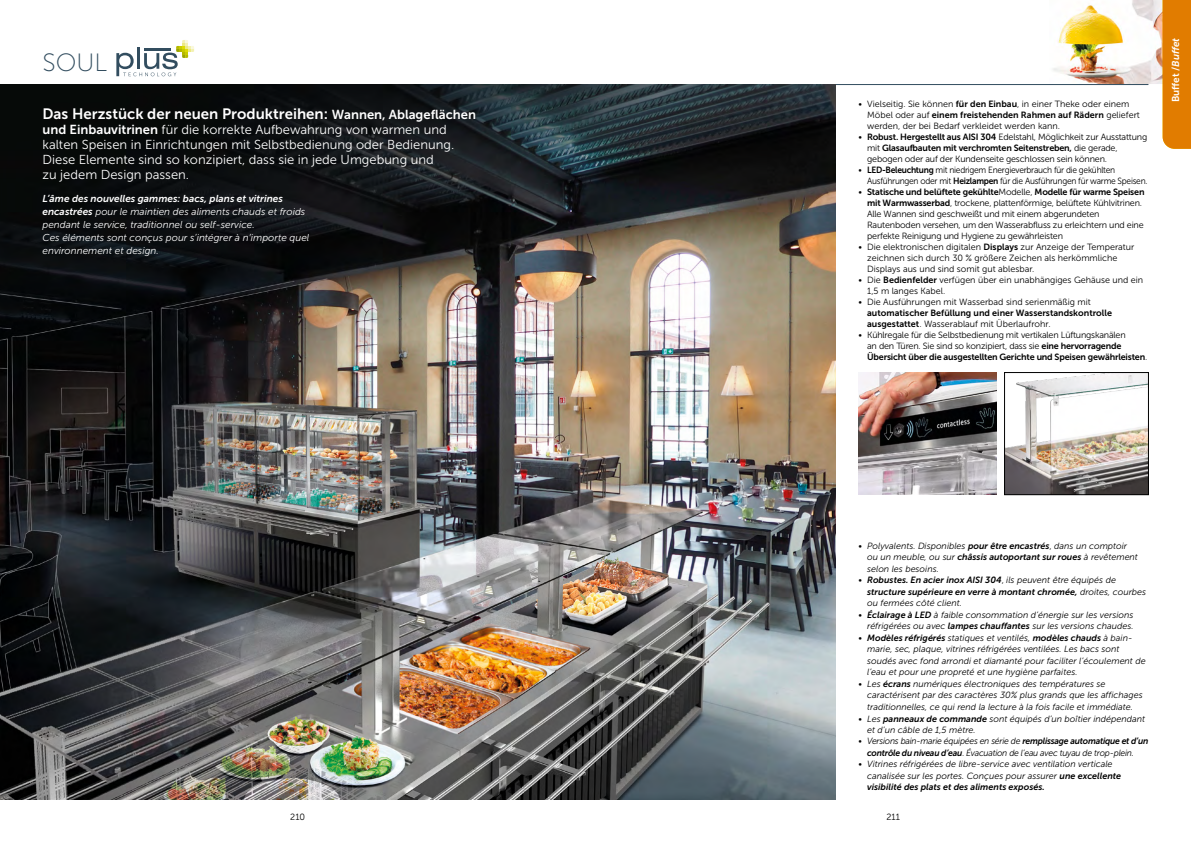
<style>
.page{position:relative;width:1191px;height:842px;background:#fff}
.page>*{position:absolute;margin:0;border:0;box-sizing:border-box;transform-origin:0 0}
.t1{font:25px "Museo Sans 100";color:#324d5f}
.t2{font:15px "Museo Sans 700";color:#fff}
.t3{font:13px/15px "Museo Sans 300";color:#fff}
.t4{font:italic 10px/13px "Museo Sans 300";color:#fff}
.t5{font:italic 10px "Museo Sans 700";color:#fff}
.t6{font:10px "Museo Sans 700";color:#fff}
.t7{font:italic 9px/11.5px "Museo Sans 300";color:#000}
.t8{font:9px/11px "Museo Sans 300";letter-spacing:-.02em;color:#000}
.t9{font:9px/11px "Museo Sans 300";color:#000}
.t10{font:italic 9px/11.5px "Museo Sans 700";color:#000}
.t11{font:9px "Museo Sans 700";letter-spacing:-.02em;color:#000}
.t12{font:italic 9px/11.5px "Museo Sans 300";letter-spacing:-.025em;color:#000;scale:.96 1}
.t13{font:9px/11px "Museo Sans 300";letter-spacing:-.02em;color:#000;scale:.94 1}
.t14{font:9px "Museo Sans 700";color:#000}
.s1{font-size:13px}
.s2{font-family:"Museo Sans 700"}
.s3{font-family:"Museo Sans 300"}
.s4{font-style:italic}
.s5{font-style:normal}
.s6{font-family:"Museo Sans 300";font-style:normal}
</style>
<div class="page">
<img style="left:1053px;top:1px;width:109px;height:83px">
<img style="left:1132px;top:0;width:30px;height:1px">
<hr style="left:0;top:84px;width:1148px;height:1px;background:#324d5f">
<img style="left:0;top:85px;width:835px;height:714px">
<svg style="left:116px;top:40px;width:78px;height:36px"></svg>
<img style="left:858px;top:372px;width:138px;height:123px">
<img style="left:1006px;top:374px;width:140px;height:119px">
<div style="left:1004px;top:372px;width:144px;height:123px;border:1px solid #000"></div>
<div style="left:1162px;top:0;width:29px;height:149px;background:#e17c00"></div>
<h1 class="t1" style="left:43px;top:49px;width:66px">SOUL</h1>
<h2 class="t2" style="left:43px;top:105px;width:435px">Das Herzstück der neuen Produktreihen: <span class="s1">Wannen, Ablageflächen</span></h2>
<h3 class="t3" style="left:43px;top:122px;width:413px"><span class="s2">und Einbauvitrinen</span> für die korrekte Aufbewahrung von warmen und kalten Speisen in Einrichtungen mit Selbstbedienung oder Bedienung.<br>Diese Elemente sind so konzipiert, dass sie in jede Umgebung und<br>zu jedem Design passen.</h3>
<p class="t5" style="left:43px;top:193px;width:242px">L’âme des nouvelles gammes: bacs, plans et vitrines</p>
<p class="t4" style="left:43px;top:205px;width:268px"><span class="s2">encastrées</span> pour le maintien des aliments chauds et froids pendant le service, traditionnel ou self-service.<br>Ces éléments sont conçus pour s’intégrer à n’importe quel environnement et design.</p>
<p class="t9" style="left:858px;top:99px;width:272px">• Vielseitig. Sie können <span class="s2">für den Einbau</span>, in einer Theke oder einem</p>
<p class="t14" style="left:867px;top:110px;width:274px"><span class="s3">Möbel oder auf</span> einem freistehenden Rahmen auf Rädern <span class="s3">geliefert</span></p>
<p class="t9" style="left:867px;top:121px;width:194px">werden, der bei Bedarf verkleidet werden kann.</p>
<p class="t8" style="left:858px;top:132px;width:290px">• <span class="s2">Robust. Hergestellt aus AISI 304</span> Edelstahl, Möglichkeit zur Ausstattung</p>
<p class="t11" style="left:867px;top:143px;width:252px"><span class="s3">mit</span> Glasaufbauten mit verchromten Seitenstreben, <span class="s3">die gerade,</span></p>
<p class="t8" style="left:867px;top:154px;width:241px">gebogen oder auf der Kundenseite geschlossen sein können.</p>
<p class="t13" style="left:867px;top:165px;width:300px;text-indent:-9px">• <span class="s2">LED-Beleuchtung</span> mit niedrigem Energieverbrauch für die gekühlten<br>Ausführungen oder mit <span class="s2">Heizlampen</span> für die Ausführungen für warme Speisen.</p>
<p class="t11" style="left:858px;top:187px;width:287px"><span class="s3">•</span> Statische und belüftete gekühlte<span class="s3">Modelle,</span> Modelle für warme Speisen</p>
<p class="t8" style="left:867px;top:198px;width:278px"><span class="s2">mit Warmwasserbad</span>, trockene, plattenförmige, belüftete Kühlvitrinen.<br>Alle Wannen sind geschweißt und mit einem abgerundeten Rautenboden versehen, um den Wasserabfluss zu erleichtern und eine perfekte Reinigung und Hygiene zu gewährleisten</p>
<p class="t9" style="left:867px;top:242px;width:269px;text-indent:-9px">• Die elektronischen digitalen <span class="s2">Displays</span> zur Anzeige der Temperatur zeichnen sich durch 30 % größere Zeichen als herkömmliche<br>Displays aus und sind somit gut ablesbar.</p>
<p class="t9" style="left:867px;top:275px;width:278px;text-indent:-9px">• Die <span class="s2">Bedienfelder</span> verfügen über ein unabhängiges Gehäuse und ein<br>1,5 m langes Kabel.</p>
<p class="t9" style="left:858px;top:297px;width:234px">• Die Ausführungen mit Wasserbad sind serienmäßig mit</p>
<p class="t14" style="left:867px;top:308px;width:246px">automatischer Befüllung und einer Wasserstandskontrolle</p>
<p class="t9" style="left:867px;top:319px;width:185px"><span class="s2">ausgestattet</span>. Wasserablauf mit Überlaufrohr.</p>
<p class="t8" style="left:858px;top:330px;width:269px;text-align:center">• Kühlregale für die Selbstbedienung mit vertikalen Lüftungskanälen an den Türen. Sie sind so konzipiert, dass sie <span class="s2">eine hervorragende</span></p>
<p class="t11" style="left:867px;top:352px;width:282px">Übersicht über die ausgestellten Gerichte und Speisen gewährleisten<span class="s3">.</span></p>
<p class="t6" style="left:1170px;top:102px;width:66px;rotate:-90deg">Buffet /<span class="s4">Buffet</span></p>
<p class="t7" style="left:867px;top:540px;width:272px;text-indent:-9px"><span class="s5">•</span> Polyvalents. Disponibles <span class="s2">pour être encastrés</span><span class="s5">,</span> dans un comptoir ou un meuble, ou sur <span class="s2">châssis autoportant sur roues</span> à revêtement selon les besoins.</p>
<p class="t10" style="left:867px;top:575px;width:280px;text-indent:-9px"><span class="s6">•</span> Robustes. En acier inox AISI 304<span class="s6">,</span> <span class="s3">ils peuvent être équipés de </span>structure supérieure en verre à montant chromée, <span class="s3">droites, courbes</span></p>
<p class="t7" style="left:867px;top:598px;width:96px">ou fermées côté client.</p>
<p class="t7" style="left:858px;top:609px;width:276px;text-align:right"><span class="s5">•</span> <span class="s2">Éclairage à LED</span> à faible consommation d’énergie sur les versions réfrigérées ou avec <span class="s2">lampes chauffantes</span> sur les versions chaudes.</p>
<p class="t10" style="left:858px;top:632px;width:275px"><span class="s6">•</span> Modèles réfrigérés <span class="s3">statiques et ventilés,</span> modèles chauds <span class="s3">à bain-</span></p>
<p class="t7" style="left:867px;top:644px;width:280px">marie, sec, plaque, vitrines réfrigérées ventilées. Les bacs sont soudés avec fond arrondi et diamanté pour faciliter l’écoulement de l’eau et pour une propreté et une hygiène parfaites.</p>
<p class="t7" style="left:867px;top:678px;width:277px;text-indent:-9px"><span class="s5">•</span> Les <span class="s2">écrans</span> numériques électroniques des températures se caractérisent par des caractères 30% plus grands que les affichages traditionnelles, ce qui rend la lecture à la fois facile et immédiate.</p>
<p class="t7" style="left:867px;top:713px;width:279px;text-indent:-9px">• Les <span class="s2">panneaux de commande</span> sont équipés d’un boîtier indépendant et d’un câble de 1,5 mètre.</p>
<p class="t12" style="left:867px;top:736px;width:294px;text-indent:-9px"><span class="s5">•</span> Versions bain-marie équipées en série de <span class="s2">remplissage automatique et d’un contrôle du niveau d’eau</span><span class="s5">.</span> Évacuation de l’eau avec tuyau de trop-plein.</p>
<p class="t7" style="left:867px;top:759px;width:255px;text-indent:-9px"><span class="s5">•</span> Vitrines réfrigérées de libre-service avec ventilation verticale canalisée sur les portes. Conçues pour assurer <span class="s2">une excellente</span></p>
<p class="t10" style="left:867px;top:782px;width:179px">visibilité des plats et des aliments exposés.</p>
<p class="t8" style="left:290px;top:812px;width:16px">210</p>
<p class="t8" style="left:886px;top:812px;width:15px">211</p>
</div>
